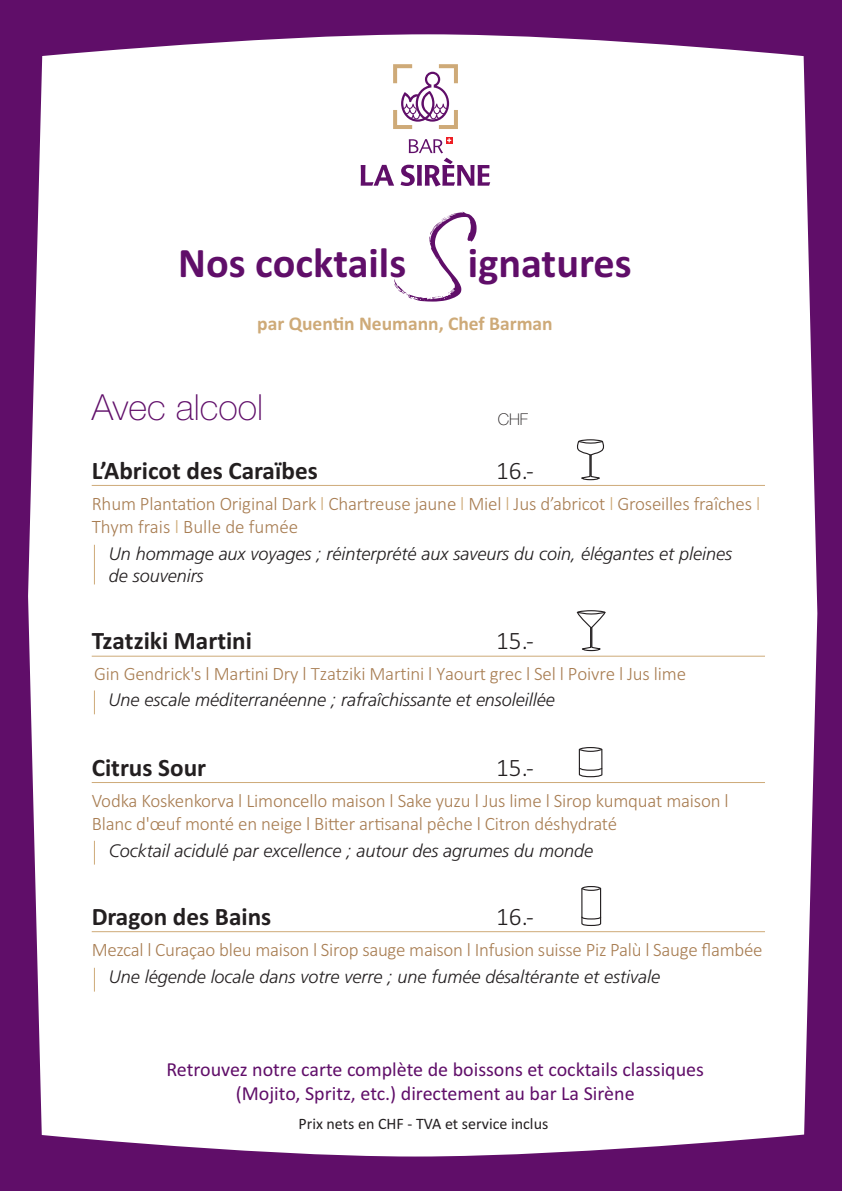
<style>
.page{position:relative;width:842px;height:1191px;background:#fff}
.page>*{position:absolute;margin:0;border:0;box-sizing:border-box;transform-origin:0 0}
.t1{font:700 42.4px "Calibri";color:#600e69}
.t2{font:100 36px "Helvetica Neue";color:#600e69}
.t3{font:700 25.2px "Calibri";color:#231f20}
.t4{font:300 25.2px "Calibri";color:#231f20}
.t5{font:20px/24px "Calibri";color:#600e69;text-align:center}
.t6{font:700 19.6px "Calibri";color:#ceaa78}
.t7{font:300 19px/22.8px "Calibri";letter-spacing:-.01em;color:#a87d52}
.t8{font:italic 300 18px/21.6px "Frutiger";color:#231f20}
.t9{font:100 16.2px "Helvetica Neue";color:#231f20}
.t10{font:16px "Calibri";color:#231f20}
.s1{font-family:"Quickbrush";font-weight:400;font-size:78.8px}
.s2{color:#ceaa78}
</style>
<div class="page">
<svg style="left:393px;top:64px;width:65px;height:65px"></svg>
<svg style="left:361px;top:165px;width:33px;height:21px"></svg>
<svg style="left:401px;top:137px;width:89px;height:49px"></svg>
<svg style="left:0;top:0;width:842px;height:56px;fill:#600e69"></svg>
<svg style="left:0;top:29px;width:43px;height:1102px;fill:#600e69"></svg>
<svg style="left:803px;top:29px;width:39px;height:1102px;fill:#600e69"></svg>
<svg style="left:0;top:1131px;width:842px;height:60px;fill:#600e69"></svg>
<hr style="left:92px;top:485px;width:673px;height:1px;background:#ceaa78">
<hr style="left:92px;top:655px;width:673px;height:1px;background:#ceaa78">
<hr style="left:92px;top:782px;width:673px;height:1px;background:#ceaa78">
<hr style="left:92px;top:931px;width:673px;height:1px;background:#ceaa78">
<svg style="left:94px;top:967px;width:1px;height:24px"></svg>
<svg style="left:94px;top:840px;width:1px;height:24px"></svg>
<svg style="left:94px;top:690px;width:1px;height:24px"></svg>
<hr style="left:94px;top:545px;width:1px;height:39px;background:#ceaa78">
<svg style="left:577px;top:439px;width:27px;height:41px"></svg>
<svg style="left:576px;top:610px;width:30px;height:41px"></svg>
<svg style="left:578px;top:747px;width:25px;height:31px"></svg>
<svg style="left:581px;top:886px;width:21px;height:40px"></svg>
<h1 class="t1" style="left:178px;top:248px;width:455px">Nos cocktails<span class="s1">S</span>ignatures</h1>
<p class="t6" style="left:257px;top:317px;width:297px">par Quentin Neumann, Chef Barman</p>
<h2 class="t2" style="left:92px;top:394px;width:173px">Avec alcool</h2>
<p class="t9" style="left:498px;top:413px;width:32px">CHF</p>
<h3 class="t3" style="left:92px;top:461px;width:228px">L’Abricot des Caraïbes</h3>
<h3 class="t4" style="left:496px;top:461px;width:39px">16.‐</h3>
<p class="t7" style="left:92px;top:494px;width:670px">Rhum Plantation Original Dark <span class="s2">l</span> Chartreuse jaune <span class="s2">l</span> Miel <span class="s2">l</span> Jus d’abricot <span class="s2">l</span> Groseilles fraîches <span class="s2">l<br></span>Thym frais <span class="s2">l</span> Bulle de fumée</p>
<p class="t8" style="left:109px;top:544px;width:625px">Un hommage aux voyages ; réinterprété aux saveurs du coin, élégantes et pleines de souvenirs</p>
<h3 class="t3" style="left:92px;top:632px;width:162px">Tzatziki Martini</h3>
<h3 class="t4" style="left:496px;top:632px;width:39px">15.‐</h3>
<p class="t7" style="left:94px;top:664px;width:593px">Gin Gendrick's l Martini Dry l Tzatziki Martini l Yaourt grec l Sel l Poivre l Jus lime</p>
<p class="t8" style="left:108px;top:691px;width:448px">Une escale méditerranéenne ; rafraîchissante et ensoleillée</p>
<h3 class="t3" style="left:92px;top:758px;width:116px">Citrus Sour</h3>
<h3 class="t4" style="left:496px;top:758px;width:39px">15.‐</h3>
<p class="t7" style="left:92px;top:791px;width:639px">Vodka Koskenkorva l Limoncello maison l Sake yuzu l Jus lime l Sirop kumquat maison l<br>Blanc d'œuf monté en neige l Bitter artisanal pêche l Citron déshydraté</p>
<p class="t8" style="left:109px;top:841px;width:486px">Cocktail acidulé par excellence ; autour des agrumes du monde</p>
<h3 class="t3" style="left:92px;top:907px;width:181px">Dragon des Bains</h3>
<h3 class="t4" style="left:496px;top:907px;width:39px">16.‐</h3>
<p class="t7" style="left:92px;top:940px;width:672px">Mezcal l Curaçao bleu maison l Sirop sauge maison l Infusion suisse Piz Palù l Sauge flambée</p>
<p class="t8" style="left:109px;top:967px;width:553px">Une légende locale dans votre verre ; une fumée désaltérante et estivale</p>
<p class="t5" style="left:166px;top:1057px;width:539px">Retrouvez notre carte complète de boissons et cocktails classiques (Mojito, Spritz, etc.) directement au bar La Sirène</p>
<p class="t10" style="left:298px;top:1114px;width:251px">Prix nets en CHF - TVA et service inclus</p>
</div>
